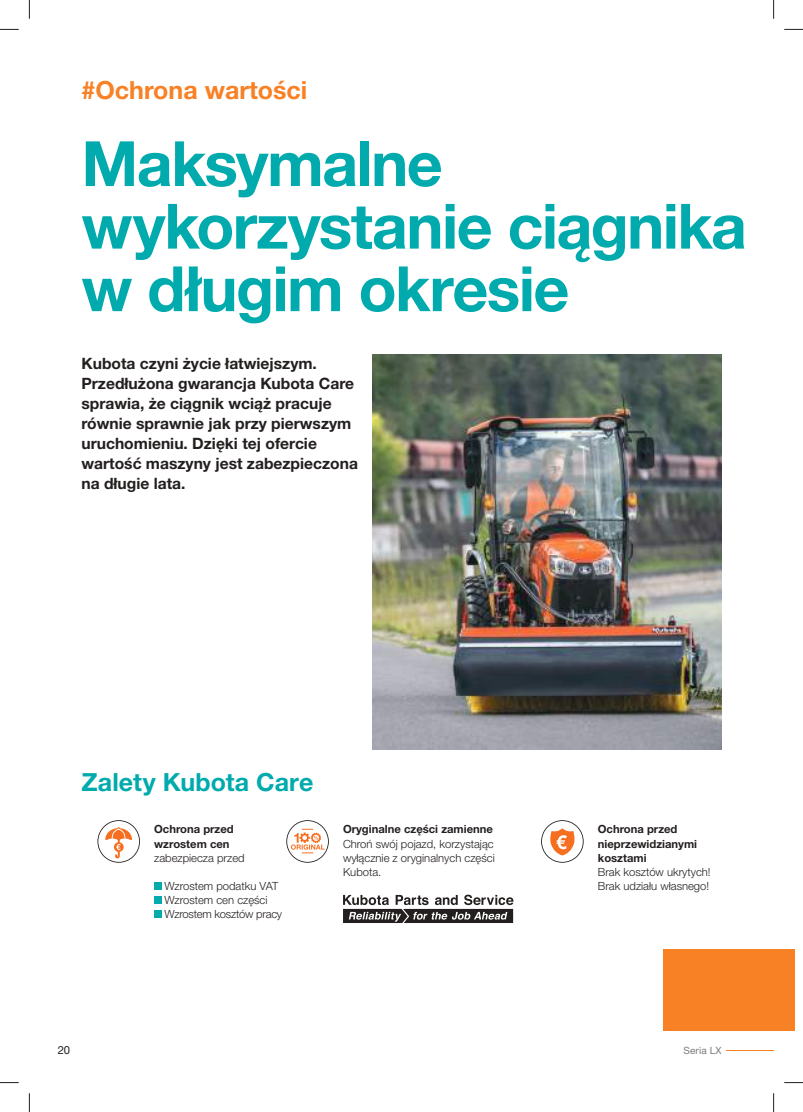
<style>
.page{position:relative;width:803px;height:1112px;background:#fff}
.page>*{position:absolute;margin:0;border:0;box-sizing:border-box;transform-origin:0 0}
.t1{font:700 62.5px/62.5px "Helvetica Neue LT Pro";letter-spacing:-.025em;color:#00aaad}
.t2{font:700 25px "Helvetica Neue LT Pro";color:#f88126}
.t3{font:700 25px "Helvetica Neue LT Pro";letter-spacing:.005em;color:#00aaad}
.t4{font:700 15.62px/20px "Helvetica Neue LT Pro";color:#241f1f}
.t5{font:300 11.25px/14px "Helvetica Neue LT Pro";color:#241f1f}
.t6{font:700 11.25px/14px "Helvetica Neue LT Pro";color:#241f1f}
.t7{font:11.25px "Helvetica Neue LT Pro";color:#241f1f}
.t8{font:10px "Helvetica Neue LT Pro";letter-spacing:.01em;color:#7d7c7e}
</style>
<div class="page">
<hr style="left:726px;top:1049px;width:47px;height:1px;background:#f88026">
<img style="left:372px;top:355px;width:349px;height:394px">
<div style="left:664px;top:949px;width:131px;height:81px;background:#f88126"></div>
<svg style="left:286px;top:820px;width:43px;height:42px"></svg>
<svg style="left:541px;top:820px;width:43px;height:42px"></svg>
<svg style="left:97px;top:820px;width:43px;height:42px"></svg>
<div style="left:154px;top:882px;width:7px;height:7px;background:#00aaad"></div>
<div style="left:154px;top:896px;width:7px;height:7px;background:#00aaad"></div>
<div style="left:154px;top:910px;width:7px;height:7px;background:#00aaad"></div>
<svg style="left:343px;top:894px;width:170px;height:28px"></svg>
<svg style="left:0;top:29px;width:19px;height:1px"></svg>
<svg style="left:784px;top:29px;width:19px;height:1px"></svg>
<svg style="left:0;top:1082px;width:19px;height:1px"></svg>
<svg style="left:784px;top:1082px;width:19px;height:1px"></svg>
<svg style="left:29px;top:0;width:1px;height:19px"></svg>
<svg style="left:29px;top:1093px;width:1px;height:18px"></svg>
<svg style="left:773px;top:0;width:1px;height:19px"></svg>
<svg style="left:773px;top:1093px;width:1px;height:18px"></svg>
<h2 class="t2" style="left:81px;top:75px;width:227px">#Ochrona wartości</h2>
<h1 class="t1" style="left:81px;top:131px;width:667px">Maksymalne wykorzystanie ciągnika w długim okresie</h1>
<p class="t4" style="left:81px;top:353px;width:278px">Kubota czyni życie łatwiejszym.<br>Przedłużona gwarancja Kubota Care sprawia, że ciągnik wciąż pracuje równie sprawnie jak przy pierwszym uruchomieniu. Dzięki tej ofercie wartość maszyny jest zabezpieczona na długie lata.</p>
<h2 class="t3" style="left:81px;top:766px;width:233px">Zalety Kubota Care</h2>
<p class="t6" style="left:154px;top:822px;width:81px">Ochrona przed wzrostem cen</p>
<p class="t5" style="left:154px;top:850px;width:92px">zabezpiecza przed</p>
<p class="t5" style="left:164px;top:878px;width:119px">Wzrostem podatku VAT<br>Wzrostem cen części<br>Wzrostem kosztów pracy</p>
<p class="t6" style="left:343px;top:822px;width:151px">Oryginalne części zamienne</p>
<p class="t5" style="left:343px;top:836px;width:153px;text-align:justify">Chroń swój pojazd, korzystając wyłącznie z oryginalnych części Kubota.</p>
<p class="t6" style="left:598px;top:822px;width:101px">Ochrona przed nieprzewidzianymi kosztami</p>
<p class="t5" style="left:598px;top:864px;width:114px">Brak kosztów ukrytych!<br>Brak udziału własnego!</p>
<p class="t7" style="left:58px;top:1042px;width:14px">20</p>
<p class="t8" style="left:683px;top:1043px;width:39px">Seria LX</p>
</div>
